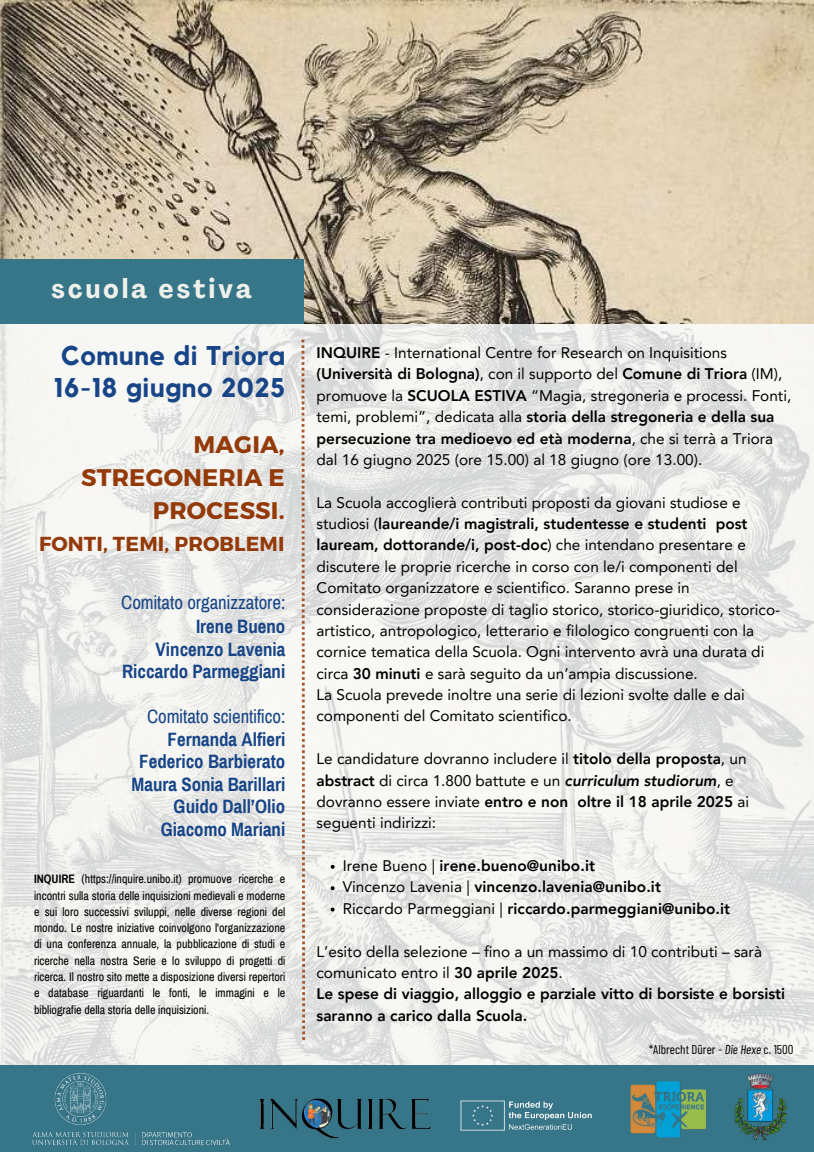
<style>
.page{position:relative;width:814px;height:1152px;background:#fff}
.page>*{position:absolute;margin:0;border:0;box-sizing:border-box;transform-origin:0 0}
.t1{font:700 27px/32.1px "Kollektif";letter-spacing:.02em;color:#174587}
.t2{font:700 condensed 27px "Agrandir";letter-spacing:.12em;color:#f0f0ea}
.t3{font:700 24px/33.2px "Montserrat";letter-spacing:.01em;color:#943908;text-align:right}
.t4{font:700 20.25px "Montserrat";letter-spacing:.01em;color:#943908}
.t5{font:700 18.83px/22.5px "Archivo Narrow";color:#174587;text-align:right}
.t6{font:18.83px "Archivo Narrow";color:#174587}
.t7{font:15.38px/21.4px "Avenir LT Pro";color:#000}
.t8{font:800 15.38px/21.4px "Avenir LT Pro";color:#000}
.t9{font:12.75px "Barlow Condensed";color:#000}
.t10{font:12px/16.4px "Archivo Narrow";color:#000;text-align:justify}
.s1{font-weight:800}
.s2{font-weight:800;font-style:italic}
.s3{font-weight:400}
.s4{font-weight:700}
.s5{font-style:italic}
</style>
<div class="page">
<img style="left:0;top:323px;width:814px;height:743px">
<div style="left:0;top:1066px;width:814px;height:86px;background:#377689"></div>
<svg style="left:302px;top:340px;width:3px;height:700px"></svg>
<img style="left:630px;top:1081px;width:77px;height:57px">
<img style="left:735px;top:1073px;width:51px;height:68px">
<img style="left:460px;top:1100px;width:132px;height:31px">
<img style="left:259px;top:1098px;width:172px;height:41px">
<img style="left:0;top:0;width:814px;height:323px">
<div style="left:0;top:259px;width:304px;height:64px;background:#377689"></div>
<svg style="left:331px;top:865px;width:4px;height:4px"></svg>
<svg style="left:331px;top:886px;width:4px;height:4px"></svg>
<svg style="left:331px;top:908px;width:4px;height:4px"></svg>
<img style="left:33px;top:1073px;width:197px;height:72px">
<h1 class="t2" style="left:51px;top:278px;width:202px">scuola estiva</h1>
<h1 class="t1" style="left:53px;top:340px;width:233px">Comune di Triora<br>16-18 giugno 2025</h1>
<p class="t7" style="left:317px;top:343px;width:476px"><span class="s1">INQUIRE</span> - International Centre for Research on Inquisitions <span class="s1">(Università di Bologna)</span>, con il supporto del <span class="s1">Comune di Triora</span> (IM), promuove la <span class="s1">SCUOLA ESTIVA</span> “Magia, stregoneria e processi. Fonti, temi, problemi”, dedicata alla <span class="s1">storia della stregoneria e della sua persecuzione tra medioevo ed età moderna</span>, che si terrà a Triora dal 16 giugno 2025 (ore 15.00) al 18 giugno (ore 13.00).</p>
<p class="t7" style="left:317px;top:493px;width:465px">La Scuola accoglierà contributi proposti da giovani studiose e studiosi (<span class="s1">laureande/i magistrali, studentesse e studenti post lauream, dottorande/i, post-doc</span>) che intendano presentare e discutere le proprie ricerche in corso con le/i componenti del Comitato organizzatore e scientifico. Saranno prese in considerazione proposte di taglio storico, storico-giuridico, storico&shy;artistico, antropologico, letterario e filologico congruenti con la cornice tematica della Scuola. Ogni intervento avrà una durata di circa <span class="s1">30 minuti</span> e sarà seguito da un’ampia discussione.<br>La Scuola prevede inoltre una serie di lezioni svolte dalle e dai componenti del Comitato scientifico.</p>
<p class="t7" style="left:317px;top:750px;width:434px">Le candidature dovranno includere il <span class="s1">titolo della proposta</span>, un <span class="s1">abstract</span> di circa 1.800 battute e un <span class="s2">curriculum studiorum</span>, e dovranno essere inviate <span class="s1">entro e non oltre il 18 aprile 2025</span> ai seguenti indirizzi:</p>
<p class="t8" style="left:343px;top:856px;width:389px"><span class="s3">Irene Bueno |</span> irene.bueno@unibo.it<br><span class="s3">Vincenzo Lavenia |</span> vincenzo.lavenia@unibo.it<br><span class="s3">Riccardo Parmeggiani |</span> riccardo.parmeggiani@unibo.it</p>
<p class="t8" style="left:317px;top:942px;width:470px"><span class="s3">L’esito della selezione – fino a un massimo di 10 contributi – sarà comunicato entro il</span> 30 aprile 2025<span class="s3">.<br></span>Le spese di viaggio, alloggio e parziale vitto di borsiste e borsisti saranno a carico dalla Scuola.</p>
<h2 class="t3" style="left:81px;top:426px;width:205px">MAGIA,<br>STREGONERIA E<br>PROCESSI.</h2>
<h3 class="t4" style="left:39px;top:531px;width:247px">FONTI, TEMI, PROBLEMI</h3>
<p class="t6" style="left:121px;top:593px;width:166px">Comitato organizzatore:</p>
<p class="t5" style="left:122px;top:616px;width:165px">Irene Bueno<br>Vincenzo Lavenia<br>Riccardo Parmeggiani</p>
<p class="t6" style="left:147px;top:706px;width:140px">Comitato scientifico:</p>
<p class="t5" style="left:132px;top:728px;width:155px">Fernanda Alfieri<br>Federico Barbierato<br>Maura Sonia Barillari<br>Guido Dall’Olio<br>Giacomo Mariani</p>
<p class="t10" style="left:34px;top:871px;width:253px"><span class="s4">INQUIRE</span> (https://inquire.unibo.it) promuove ricerche e incontri sulla storia delle inquisizioni medievali e moderne e sui loro successivi sviluppi, nelle diverse regioni del mondo. Le nostre iniziative coinvolgono l'organizzazione di una conferenza annuale, la pubblicazione di studi e ricerche nella nostra Serie e lo sviluppo di progetti di ricerca. Il nostro sito mette a disposizione diversi repertori e database riguardanti le fonti, le immagini e le bibliografie della storia delle inquisizioni.</p>
<p class="t9" style="left:649px;top:1042px;width:146px">*Albrecht Dürer - <span class="s5">Die Hexe</span> c. 1500</p>
</div>
